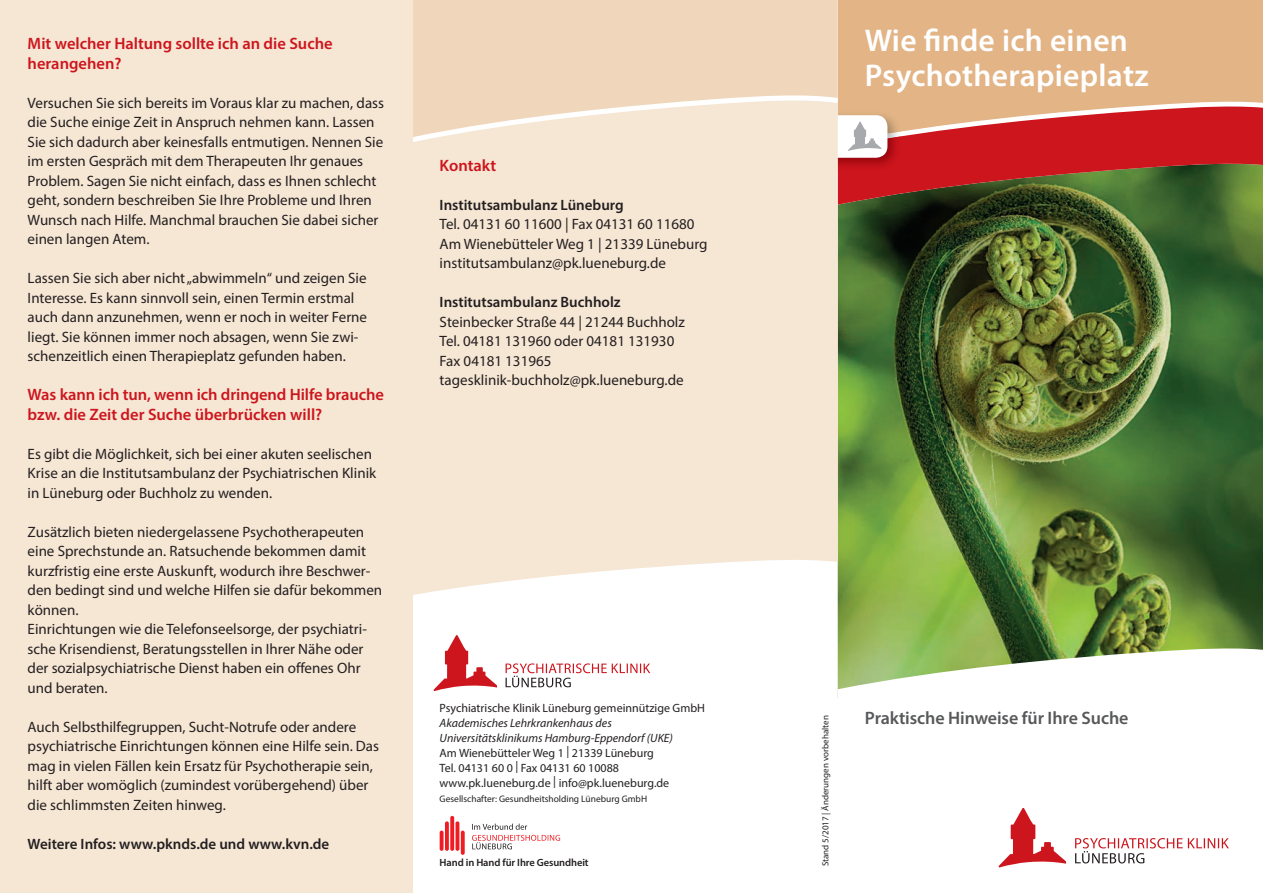
<style>
.page{position:relative;width:1263px;height:893px;background:#fff}
.page>*{position:absolute;margin:0;border:0;box-sizing:border-box;transform-origin:0 0}
.t1{font:600 31.5px/34.5px "Myriad Pro";letter-spacing:.01em;color:#fff}
.t2{font:600 18px "Myriad Pro";letter-spacing:-.005em;color:#57585a}
.t3{font:600 16.5px/19.5px "Myriad Pro";color:#cd151d}
.t4{font:15px/19.5px "Myriad Pro";color:#231f20}
.t5{font:600 15px "Myriad Pro";color:#231f20}
.t6{font:12px/15px "Myriad Pro";color:#231f20}
.t7{font:italic 12px/15px "Myriad Pro";color:#231f20}
.t8{font:600 10.5px "Myriad Pro";letter-spacing:-.01em;color:#231f20}
.t9{font:9.45px "Myriad Pro";color:#231f20}
.t10{font:9px "Myriad Pro";color:#231f20}
</style>
<div class="page">
<img style="left:838px;top:205px;width:425px;height:442px">
<svg style="left:838px;top:647px;width:425px;height:43px"></svg>
<svg style="left:999px;top:808px;width:67px;height:59px"></svg>
<svg style="left:1075px;top:838px;width:154px;height:25px"></svg>
<hr style="left:440px;top:831px;width:3px;height:20px;background:#ee1d23;border-radius:2px">
<svg style="left:445px;top:821px;width:4px;height:30px"></svg>
<svg style="left:455px;top:821px;width:4px;height:30px"></svg>
<svg style="left:450px;top:816px;width:4px;height:35px"></svg>
<svg style="left:461px;top:831px;width:4px;height:24px"></svg>
<svg style="left:472px;top:824px;width:88px;height:25px"></svg>
<svg style="left:434px;top:635px;width:63px;height:56px"></svg>
<svg style="left:505px;top:663px;width:145px;height:24px"></svg>
<div style="left:838px;top:0;width:425px;height:105px;background:#e3b486"></div>
<svg style="left:838px;top:105px;width:425px;height:100px"></svg>
<div style="left:412px;top:142px;width:426px;height:453px;background:#f6e6d4"></div>
<div style="left:412px;top:137px;width:426px;height:5px;background:#f6e6d4"></div>
<svg style="left:412px;top:0;width:426px;height:137px;fill:#f0d7bc"></svg>
<div style="left:0;top:0;width:412px;height:893px;background:#f6e6d4"></div>
<svg style="left:924px;top:29px;width:15px;height:22px"></svg>
<p class="t3" style="left:28px;top:34px;width:307px">Mit welcher Haltung sollte ich an die Suche herangehen?</p>
<p class="t4" style="left:28px;top:93px;width:358px">Versuchen Sie sich bereits im Voraus klar zu machen, dass die Suche einige Zeit in Anspruch nehmen kann. Lassen Sie sich dadurch aber keinesfalls entmutigen. Nennen Sie im ersten Gespräch mit dem Therapeuten Ihr genaues Problem. Sagen Sie nicht einfach, dass es Ihnen schlecht geht, sondern beschreiben Sie Ihre Probleme und Ihren Wunsch nach Hilfe. Manchmal brauchen Sie dabei sicher einen langen Atem.</p>
<p class="t4" style="left:28px;top:268px;width:341px">Lassen Sie sich aber nicht „abwimmeln“ und zeigen Sie Interesse. Es kann sinnvoll sein, einen Termin erstmal auch dann anzunehmen, wenn er noch in weiter Ferne liegt. Sie können immer noch absagen, wenn Sie zwi&shy;schenzeitlich einen Therapieplatz gefunden haben.</p>
<p class="t3" style="left:28px;top:385px;width:358px">Was kann ich tun, wenn ich dringend Hilfe brauche bzw. die Zeit der Suche überbrücken will?</p>
<p class="t4" style="left:28px;top:444px;width:350px">Es gibt die Möglichkeit, sich bei einer akuten seelischen<br>Krise an die Institutsambulanz der Psychiatrischen Klinik in Lüneburg oder Buchholz zu wenden.</p>
<p class="t4" style="left:28px;top:522px;width:356px">Zusätzlich bieten niedergelassene Psychotherapeuten eine Sprechstunde an. Ratsuchende bekommen damit kurzfristig eine erste Auskunft, wodurch ihre Beschwer&shy;den bedingt sind und welche Hilfen sie dafür bekommen können.<br>Einrichtungen wie die Telefonseelsorge, der psychiatri&shy;sche Krisendienst, Beratungsstellen in Ihrer Nähe oder der sozialpsychiatrische Dienst haben ein offenes Ohr und beraten.</p>
<p class="t4" style="left:28px;top:717px;width:353px">Auch Selbsthilfegruppen, Sucht-Notrufe oder andere psychiatrische Einrichtungen können eine Hilfe sein. Das mag in vielen Fällen kein Ersatz für Psychotherapie sein, hilft aber womöglich (zumindest vorübergehend) über die schlimmsten Zeiten hinweg.</p>
<p class="t5" style="left:28px;top:834px;width:303px">Weitere Infos: www.pknds.de und www.kvn.de</p>
<p class="t3" style="left:440px;top:155px;width:58px">Kontakt</p>
<p class="t5" style="left:440px;top:195px;width:186px">Institutsambulanz Lüneburg</p>
<p class="t4" style="left:440px;top:214px;width:269px">Tel. 04131 60 11600 | Fax 04131 60 11680<br>Am Wienebütteler Weg 1 | 21339 Lüneburg institutsambulanz@pk.lueneburg.de</p>
<p class="t5" style="left:440px;top:293px;width:183px">Institutsambulanz Buchholz</p>
<p class="t4" style="left:440px;top:312px;width:247px">Steinbecker Straße 44 | 21244 Buchholz Tel. 04181 131960 oder 04181 131930<br>Fax 04181 131965 tagesklinik-buchholz@pk.lueneburg.de</p>
<p class="t6" style="left:440px;top:700px;width:267px">Psychiatrische Klinik Lüneburg gemeinnützige GmbH</p>
<p class="t7" style="left:440px;top:715px;width:235px">Akademisches Lehrkrankenhaus des<br>Universitätsklinikums Hamburg-Eppendorf (UKE)</p>
<p class="t6" style="left:440px;top:745px;width:231px">Am Wienebütteler Weg 1 | 21339 Lüneburg<br>Tel. 04131 60 0 | Fax 04131 60 10088 www.pk.lueneburg.de | info@pk.lueneburg.de</p>
<p class="t9" style="left:440px;top:793px;width:209px">Gesellschafter: Gesundheitsholding Lüneburg GmbH</p>
<p class="t8" style="left:440px;top:856px;width:150px">Hand in Hand für Ihre Gesundheit</p>
<h1 class="t1" style="left:865px;top:23px;width:285px">Wie nde ich einen<br>Psychotherapieplatz</h1>
<p class="t10" style="left:820px;top:866px;width:152px;rotate:-90deg">Stand 5/2017 | Änderungen vorbehalten</p>
<p class="t2" style="left:865px;top:707px;width:265px">Praktische Hinweise für Ihre Suche</p>
</div>
